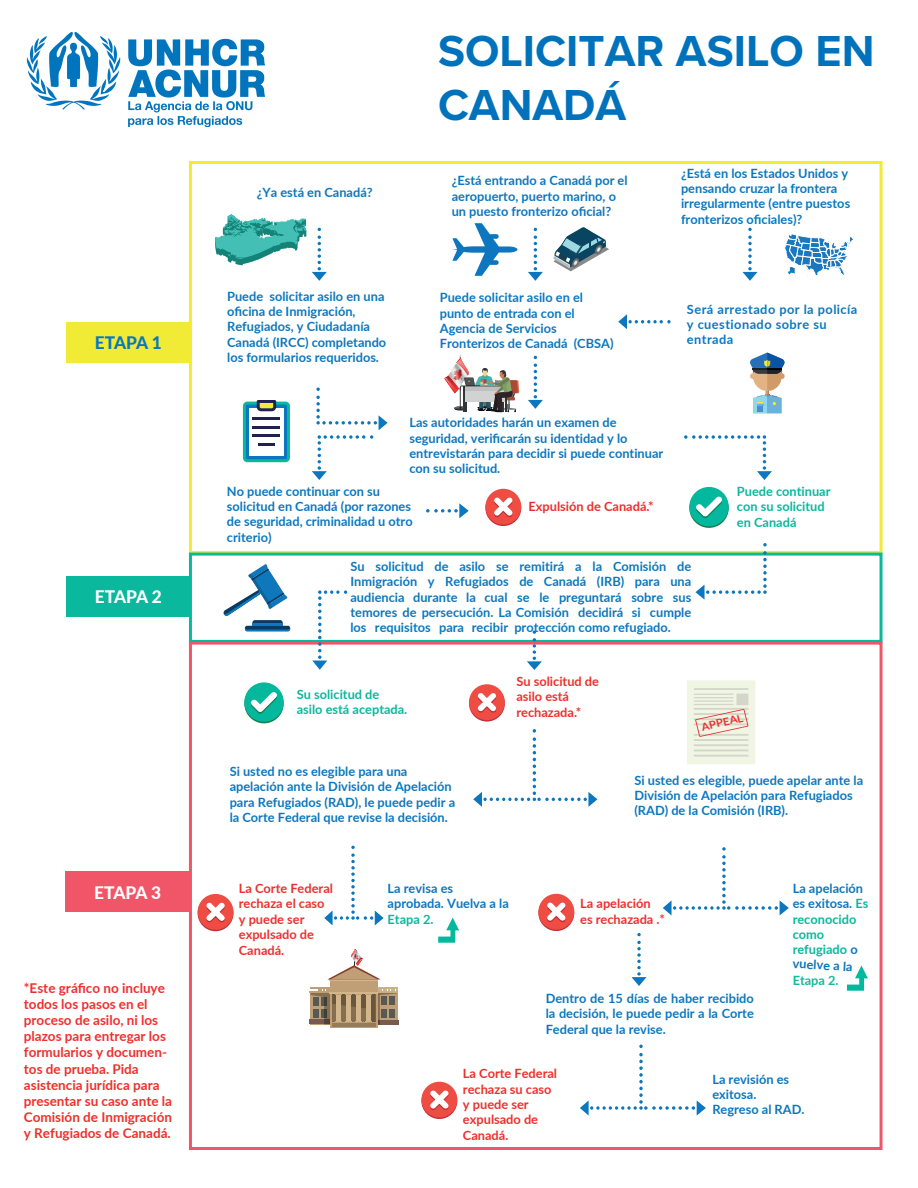
<style>
.page{position:relative;width:918px;height:1188px;background:#fff}
.page>*{position:absolute;margin:0;border:0;box-sizing:border-box;transform-origin:0 0}
.t1{font:700 45px/54px "Proxima Nova";color:#0072bc}
.t2{font:800 17.25px "Lato";letter-spacing:-.025em;color:#fff}
.t3{font:800 17.25px "Lato";letter-spacing:-.025em;color:#0c77be}
.t4{font:700 13.5px/16.2px "Lato";color:#ee2f2d}
.t5{font:700 12.75px/15.3px "Lato";color:#0c77be}
.t6{font:700 12.75px/15.3px "Lato";color:#ee2f2d}
.t7{font:700 12.75px/15.3px "Lato";color:#09b89d}
.t8{font:700 12.75px/15.3px "Lato";letter-spacing:.035em;color:#0c77be}
.t9{font:700 12.75px "Lato";color:#ee2e2c}
.t10{font:700 12.75px "Lato";color:#18b89c}
.t11{font:700 10.65px "Lato";color:#ee3034;scale:1.06 1}
.s1{color:#0c77be}
</style>
<div class="page">
<svg style="left:528px;top:228px;width:15px;height:53px"></svg>
<svg style="left:632px;top:933px;width:15px;height:53px"></svg>
<svg style="left:528px;top:356px;width:15px;height:53px"></svg>
<svg style="left:742px;top:228px;width:16px;height:53px"></svg>
<svg style="left:618px;top:314px;width:53px;height:15px"></svg>
<svg style="left:426px;top:503px;width:43px;height:15px"></svg>
<svg style="left:684px;top:435px;width:88px;height:45px"></svg>
<svg style="left:473px;top:729px;width:124px;height:78px"></svg>
<svg style="left:324px;top:846px;width:60px;height:80px"></svg>
<svg style="left:663px;top:847px;width:126px;height:68px"></svg>
<svg style="left:580px;top:1045px;width:126px;height:71px"></svg>
<div style="left:189px;top:161px;width:694px;height:393px;border:3px solid #f1eb36"></div>
<div style="left:66px;top:322px;width:124px;height:41px;background:#f1eb36"></div>
<div style="left:189px;top:553px;width:694px;height:90px;border:3px solid #09b89d"></div>
<div style="left:66px;top:576px;width:124px;height:40px;background:#09b89d"></div>
<div style="left:189px;top:642px;width:694px;height:508px;border:3px solid #f05568"></div>
<div style="left:66px;top:871px;width:124px;height:41px;background:#f05568"></div>
<svg style="left:215px;top:214px;width:112px;height:67px"></svg>
<svg style="left:553px;top:227px;width:56px;height:44px"></svg>
<svg style="left:784px;top:234px;width:69px;height:43px"></svg>
<svg style="left:750px;top:353px;width:35px;height:60px"></svg>
<svg style="left:689px;top:487px;width:40px;height:41px"></svg>
<svg style="left:198px;top:895px;width:35px;height:36px"></svg>
<div style="left:198px;top:894px;width:35px;height:36px;background:#ef4c43;border-radius:50%"></div>
<svg style="left:206px;top:903px;width:19px;height:20px"></svg>
<svg style="left:538px;top:895px;width:36px;height:36px"></svg>
<div style="left:538px;top:894px;width:36px;height:36px;background:#ef4c43;border-radius:50%"></div>
<svg style="left:547px;top:902px;width:19px;height:20px"></svg>
<svg style="left:421px;top:1083px;width:36px;height:36px"></svg>
<div style="left:421px;top:1082px;width:36px;height:36px;background:#ef4c43;border-radius:50%"></div>
<svg style="left:430px;top:1090px;width:19px;height:20px"></svg>
<hr style="left:309px;top:1020px;width:21px;height:4px;background:#785b4e">
<div style="left:378px;top:1020px;width:21px;height:5px;background:#785b4e"></div>
<div style="left:330px;top:979px;width:48px;height:49px;background:#c09e76"></div>
<hr style="left:329px;top:979px;width:49px;height:2px;background:#d3b68c">
<svg style="left:310px;top:988px;width:88px;height:36px"></svg>
<hr style="left:332px;top:1023px;width:43px;height:1px;background:#c6c7c3">
<hr style="left:332px;top:1024px;width:43px;height:1px;background:#c6c7c3">
<hr style="left:332px;top:1025px;width:43px;height:1px;background:#c6c7c3">
<hr style="left:332px;top:1026px;width:43px;height:1px;background:#c6c7c3">
<svg style="left:328px;top:949px;width:52px;height:30px"></svg>
<svg style="left:452px;top:223px;width:65px;height:53px"></svg>
<svg style="left:438px;top:918px;width:21px;height:25px"></svg>
<svg style="left:847px;top:966px;width:21px;height:25px"></svg>
<svg style="left:444px;top:354px;width:75px;height:58px"></svg>
<svg style="left:485px;top:490px;width:36px;height:36px"></svg>
<div style="left:485px;top:489px;width:36px;height:36px;background:#ef4c43;border-radius:50%"></div>
<svg style="left:494px;top:497px;width:19px;height:20px"></svg>
<svg style="left:312px;top:388px;width:76px;height:92px"></svg>
<svg style="left:223px;top:564px;width:67px;height:67px"></svg>
<svg style="left:469px;top:686px;width:36px;height:36px"></svg>
<div style="left:469px;top:684px;width:36px;height:36px;background:#ef4c43;border-radius:50%"></div>
<svg style="left:478px;top:693px;width:18px;height:20px"></svg>
<svg style="left:244px;top:682px;width:40px;height:42px"></svg>
<div style="left:687px;top:680px;width:68px;height:84px;background:#f1f5e3"></div>
<hr style="left:694px;top:688px;width:54px;height:2px;background:#d4d6ca">
<hr style="left:694px;top:708px;width:54px;height:2px;background:#d4d6ca">
<hr style="left:694px;top:713px;width:54px;height:2px;background:#d4d6ca">
<hr style="left:694px;top:718px;width:54px;height:2px;background:#d4d6ca">
<hr style="left:694px;top:723px;width:54px;height:2px;background:#d4d6ca">
<hr style="left:694px;top:734px;width:54px;height:2px;background:#d4d6ca">
<hr style="left:694px;top:739px;width:54px;height:2px;background:#d4d6ca">
<hr style="left:694px;top:744px;width:54px;height:2px;background:#d4d6ca">
<hr style="left:694px;top:749px;width:54px;height:2px;background:#d4d6ca">
<hr style="left:694px;top:755px;width:54px;height:2px;background:#d4d6ca">
<div style="left:736px;top:694px;width:12px;height:11px;background:#d4d6ca"></div>
<hr style="left:694px;top:694px;width:39px;height:1px;background:#d4d6ca">
<hr style="left:694px;top:697px;width:39px;height:1px;background:#d4d6ca">
<hr style="left:694px;top:700px;width:39px;height:2px;background:#d4d6ca">
<hr style="left:694px;top:704px;width:39px;height:1px;background:#d4d6ca">
<svg style="left:695px;top:709px;width:53px;height:28px"></svg>
<svg style="left:695px;top:543px;width:72px;height:57px"></svg>
<svg style="left:312px;top:590px;width:35px;height:80px"></svg>
<svg style="left:527px;top:631px;width:15px;height:39px"></svg>
<svg style="left:243px;top:400px;width:47px;height:62px"></svg>
<hr style="left:253px;top:417px;width:27px;height:3px;background:#212055">
<hr style="left:253px;top:426px;width:27px;height:3px;background:#212055">
<hr style="left:253px;top:434px;width:27px;height:3px;background:#212055">
<hr style="left:258px;top:443px;width:17px;height:3px;background:#212055">
<img style="left:26px;top:32px;width:239px;height:96px">
<h2 class="t3" style="left:95px;top:333px;width:68px">ETAPA 1</h2>
<h2 class="t2" style="left:95px;top:587px;width:68px">ETAPA 2</h2>
<h2 class="t2" style="left:94px;top:883px;width:68px">ETAPA 3</h2>
<p class="t4" style="left:24px;top:979px;width:150px">*Este gráfico no incluye todos los pasos en el proceso de asilo, ni los plazos para entregar los formularios y documen&shy;tos de prueba. Pida asistencia jurídica para presentar su caso ante la<br>Comisión de Inmigración y Refugiados de Canadá.</p>
<p class="t5" style="left:257px;top:184px;width:118px">¿Ya está en Canadá?</p>
<h1 class="t1" style="left:438px;top:22px;width:438px">SOLICITAR ASILO EN<br>CANADÁ</h1>
<p class="t5" style="left:452px;top:172px;width:177px">¿Está entrando a Canadá por el aeropuerto, puerto marino, o un puesto fronterizo oficial?</p>
<p class="t5" style="left:681px;top:165px;width:171px">¿Está en los Estados Unidos y pensando cruzar la frontera irregularmente (entre puestos fronterizos oficiales)?</p>
<p class="t5" style="left:227px;top:288px;width:161px">Puede solicitar asilo en una oficina de Inmigración,<br>Refugiados, y Ciudadanía<br>Canadá (IRCC) completando los formularios requeridos.</p>
<p class="t5" style="left:440px;top:289px;width:175px">Puede solicitar asilo en el punto de entrada con el<br>Agencia de Servicios<br>Fronterizos de Canadá (CBSA)</p>
<p class="t8" style="left:687px;top:301px;width:172px">Será arrestado por la policía y cuestionado sobre su entrada</p>
<p class="t5" style="left:409px;top:414px;width:255px">Las autoridades harán un examen de seguridad, verificarán su identidad y lo entrevistarán para decidir si puede continuar con su solicitud.</p>
<p class="t5" style="left:227px;top:483px;width:187px">No puede continuar con su solicitud en Canadá (por razones de seguridad, criminalidad u otro criterio)</p>
<p class="t5" style="left:350px;top:558px;width:342px;text-align:justify">Su solicitud de asilo se remitirá a la Comisión de Inmigración y Refugiados de Canadá (IRB) para una audiencia durante la cual se le preguntará sobre sus temores de persecución. La Comisión decidirá si cumple los requisitos para recibir protección como refugiado.</p>
<p class="t9" style="left:529px;top:497px;width:127px">Expulsión de Canadá.*</p>
<p class="t7" style="left:737px;top:483px;width:95px">Puede continuar con su solicitud en Canadá</p>
<p class="t7" style="left:297px;top:686px;width:112px">Su solicitud de asilo está aceptada.</p>
<p class="t6" style="left:516px;top:673px;width:84px">Su solicitud de asilo está rechazada.*</p>
<p class="t11" style="left:700px;top:721px;width:42px;rotate:-13deg">APPEAL</p>
<p class="t5" style="left:230px;top:763px;width:227px">Si usted no es elegible para una apelación ante la División de Apelación para Refugiados (RAD), le puede pedir a la Corte Federal que revise la decisión.</p>
<p class="t5" style="left:634px;top:772px;width:230px">Si usted es elegible, puede apelar ante la<br>División de Apelación para Refugiados (RAD) de la Comisión (IRB).</p>
<p class="t6" style="left:239px;top:880px;width:96px">La Corte Federal rechaza el caso y puede ser expulsado de<br>Canadá.</p>
<p class="t5" style="left:388px;top:880px;width:123px">La revisa es aprobada. Vuelva a la</p>
<p class="t7" style="left:388px;top:911px;width:47px">Etapa 2.</p>
<p class="t6" style="left:580px;top:896px;width:86px">La apelación es rechazada .*</p>
<p class="t7" style="left:793px;top:880px;width:77px"><span class="s1">La apelación es exitosa.</span> Es reconocido como refugiado <span class="s1">o</span></p>
<p class="t5" style="left:793px;top:955px;width:61px;rotate:3deg">vuelve a la</p>
<p class="t10" style="left:793px;top:971px;width:47px">Etapa 2.</p>
<p class="t5" style="left:546px;top:990px;width:210px;text-align:justify">Dentro de 15 días de haber recibido la decisión, le puede pedir a la Corte Federal que la revise.</p>
<p class="t6" style="left:463px;top:1065px;width:96px">La Corte Federal rechaza su caso y puede ser expulsado de<br>Canadá.</p>
<p class="t5" style="left:712px;top:1071px;width:94px">La revisión es exitosa.<br>Regreso al RAD.</p>
</div>
